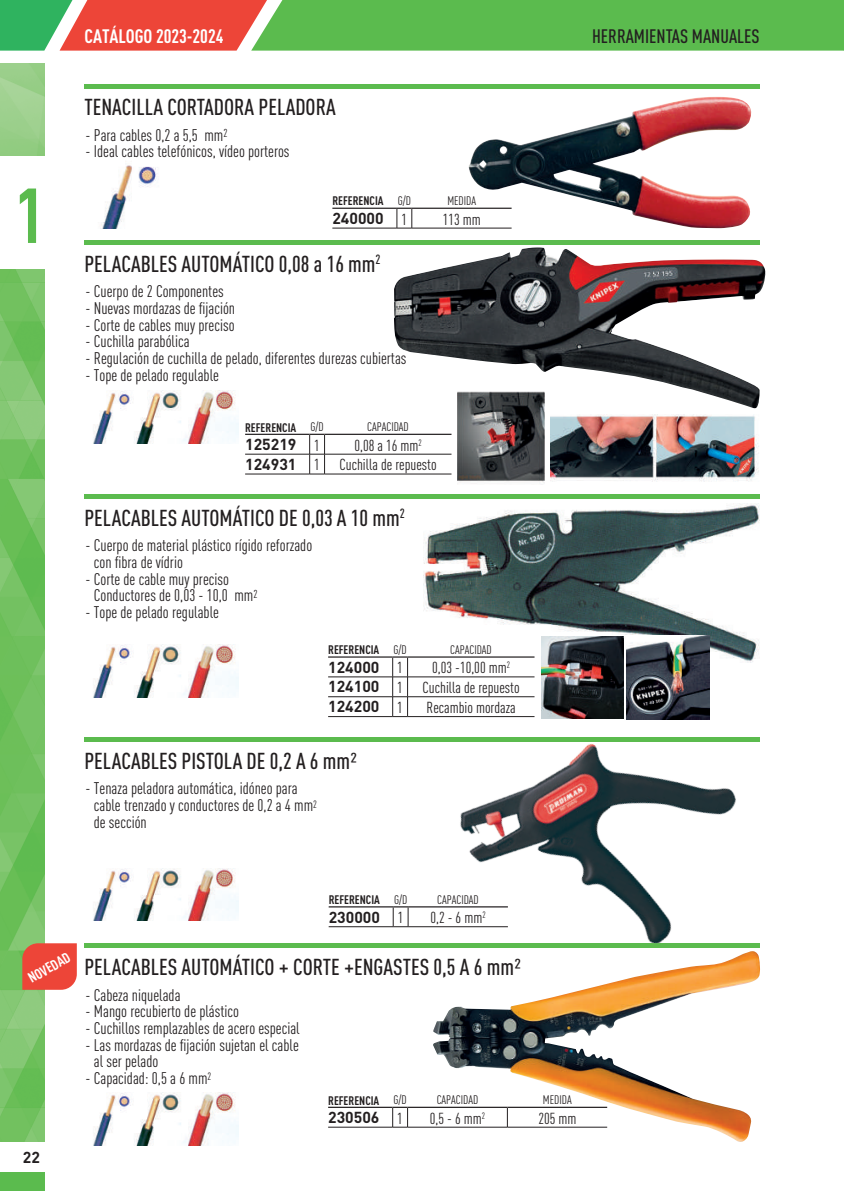
<style>
.page{position:relative;width:844px;height:1191px;background:#fff}
.page>*{position:absolute;margin:0;border:0;box-sizing:border-box;transform-origin:0 0}
.t1{font:700 76.48px "DIN Cond";color:#5bbb4e}
.t2{font:500 22.75px "DIN Cond";color:#231f20}
.t3{font:500 19.25px "DIN Cond";color:#231f20}
.t4{font:700 19.25px "DIN Cond";color:#fff}
.t5{font:16.62px/16.6px "DIN Cond";color:#231f20}
.t6{font:15.75px/19.6px "DIN Cond";color:#231f20}
.t7{font:700 15.75px "DIN Pro";color:#231f20}
.t8{font:700 14.35px "DIN Cond";color:#fff}
.t9{font:700 12.25px "DIN Cond";color:#231f20}
.t10{font:12.25px "DIN Cond";color:#231f20}
.s1{font-weight:400}
.s2{font-family:"DIN Cond";font-weight:400}
.s3{font-family:"DIN Pro";font-weight:700}
</style>
<div class="page">
<div style="left:0;top:1172px;width:45px;height:19px;background:#5bbb4e"></div>
<img style="left:0;top:269px;width:45px;height:872px">
<svg style="left:0;top:0;width:844px;height:51px;background:#7da452"></svg>
<img style="left:432px;top:951px;width:328px;height:191px">
<img style="left:468px;top:97px;width:284px;height:131px">
<img style="left:423px;top:504px;width:336px;height:159px">
<div style="left:84px;top:494px;width:675px;height:5px;background:#5bbb4e"></div>
<hr style="left:328px;top:656px;width:64px;height:1px;background:#231f20">
<hr style="left:407px;top:656px;width:127px;height:1px;background:#231f20">
<hr style="left:328px;top:716px;width:64px;height:1px;background:#231f20">
<hr style="left:407px;top:716px;width:127px;height:1px;background:#231f20">
<hr style="left:328px;top:676px;width:64px;height:1px;background:#231f20">
<hr style="left:407px;top:676px;width:127px;height:1px;background:#231f20">
<hr style="left:328px;top:696px;width:64px;height:1px;background:#231f20">
<svg style="left:392px;top:656px;width:16px;height:61px"></svg>
<hr style="left:407px;top:696px;width:127px;height:1px;background:#231f20">
<img style="left:93px;top:645px;width:145px;height:52px">
<hr style="left:332px;top:208px;width:65px;height:1px;background:#231f20">
<hr style="left:411px;top:208px;width:100px;height:1px;background:#231f20">
<hr style="left:332px;top:228px;width:65px;height:1px;background:#231f20">
<svg style="left:396px;top:208px;width:16px;height:21px"></svg>
<hr style="left:411px;top:228px;width:100px;height:1px;background:#231f20">
<div style="left:84px;top:943px;width:675px;height:5px;background:#5bbb4e"></div>
<img style="left:93px;top:1092px;width:145px;height:53px">
<img style="left:101px;top:161px;width:57px;height:67px">
<div style="left:84px;top:84px;width:675px;height:5px;background:#5bbb4e"></div>
<div style="left:84px;top:737px;width:675px;height:5px;background:#5bbb4e"></div>
<hr style="left:328px;top:906px;width:65px;height:1px;background:#231f20">
<hr style="left:408px;top:906px;width:100px;height:1px;background:#231f20">
<hr style="left:328px;top:926px;width:65px;height:1px;background:#231f20">
<svg style="left:393px;top:906px;width:15px;height:21px"></svg>
<hr style="left:408px;top:926px;width:100px;height:1px;background:#231f20">
<img style="left:93px;top:868px;width:145px;height:52px">
<hr style="left:245px;top:434px;width:64px;height:1px;background:#231f20">
<hr style="left:324px;top:434px;width:127px;height:1px;background:#231f20">
<hr style="left:245px;top:454px;width:64px;height:1px;background:#231f20">
<hr style="left:324px;top:454px;width:127px;height:1px;background:#231f20">
<hr style="left:245px;top:474px;width:64px;height:1px;background:#231f20">
<svg style="left:309px;top:434px;width:16px;height:41px"></svg>
<hr style="left:324px;top:474px;width:127px;height:1px;background:#231f20">
<div style="left:84px;top:240px;width:675px;height:5px;background:#5bbb4e"></div>
<img style="left:93px;top:391px;width:145px;height:52px">
<img style="left:550px;top:414px;width:209px;height:68px">
<img style="left:394px;top:247px;width:371px;height:161px">
<img style="left:457px;top:386px;width:92px;height:98px">
<img style="left:626px;top:636px;width:83px;height:83px">
<img style="left:541px;top:636px;width:82px;height:83px">
<img style="left:440px;top:743px;width:296px;height:200px">
<hr style="left:328px;top:1106px;width:64px;height:2px;background:#231f20">
<hr style="left:407px;top:1106px;width:100px;height:2px;background:#231f20">
<hr style="left:507px;top:1106px;width:100px;height:2px;background:#231f20">
<hr style="left:328px;top:1126px;width:64px;height:1px;background:#231f20">
<svg style="left:392px;top:1106px;width:16px;height:21px"></svg>
<hr style="left:407px;top:1126px;width:100px;height:1px;background:#231f20">
<hr style="left:507px;top:1126px;width:100px;height:1px;background:#231f20">
<svg style="left:507px;top:1108px;width:1px;height:19px"></svg>
<svg style="left:21px;top:942px;width:56px;height:48px;background:#e75342"></svg>
<h1 class="t1" style="left:14px;top:169px;width:32px">1</h1>
<p class="t4" style="left:84px;top:24px;width:140px">CATÁLOGO 2023-2024</p>
<p class="t3" style="left:592px;top:24px;width:169px">HERRAMIENTAS MANUALES</p>
<h2 class="t2" style="left:84px;top:93px;width:253px">TENACILLA CORTADORA PELADORA</h2>
<p class="t5" style="left:86px;top:126px;width:143px">- Para cables 0,2 a 5,5 mm<sup>2</sup></p>
<p class="t5" style="left:86px;top:143px;width:205px">- Ideal cables telefónicos, vídeo porteros</p>
<p class="t9" style="left:332px;top:194px;width:80px">REFERENCIA <span class="s1">G/D</span></p>
<p class="t10" style="left:447px;top:194px;width:30px">MEDIDA</p>
<p class="t7" style="left:332px;top:205px;width:76px">240000 <span class="s2">1</span></p>
<p class="t6" style="left:442px;top:209px;width:40px">113 mm</p>
<h2 class="t2" style="left:84px;top:250px;width:297px">PELACABLES AUTOMÁTICO 0,08 a 16 mm<sup>2</sup></h2>
<p class="t5" style="left:86px;top:283px;width:140px">- Cuerpo de 2 Componentes</p>
<p class="t5" style="left:86px;top:300px;width:151px">- Nuevas mordazas de fijación</p>
<p class="t5" style="left:86px;top:316px;width:150px">- Corte de cables muy preciso</p>
<p class="t5" style="left:86px;top:333px;width:105px">- Cuchilla parabólica</p>
<p class="t5" style="left:86px;top:350px;width:322px">- Regulación de cuchilla de pelado, diferentes durezas cubiertas</p>
<p class="t5" style="left:86px;top:366px;width:135px">- Tope de pelado regulable</p>
<p class="t9" style="left:245px;top:420px;width:80px">REFERENCIA <span class="s1">G/D</span></p>
<p class="t10" style="left:367px;top:420px;width:43px">CAPACIDAD</p>
<p class="t7" style="left:245px;top:431px;width:76px">125219 <span class="s2">1</span></p>
<p class="t6" style="left:245px;top:435px;width:193px;text-indent:109px">0,08 a 16 mm<sup>2<br></sup><span class="s3">124931</span> 1 Cuchilla de repuesto</p>
<h2 class="t2" style="left:84px;top:504px;width:322px">PELACABLES AUTOMÁTICO DE 0,03 A 10 mm<sup>2</sup></h2>
<p class="t5" style="left:94px;top:537px;width:220px;text-indent:-8px">- Cuerpo de material plástico rígido reforzado con fibra de vídrio</p>
<p class="t5" style="left:94px;top:570px;width:165px;text-indent:-8px">- Corte de cable muy preciso<br>Conductores de 0,03 - 10,0 mm<sup>2</sup></p>
<p class="t5" style="left:86px;top:603px;width:135px">- Tope de pelado regulable</p>
<p class="t9" style="left:328px;top:642px;width:80px">REFERENCIA <span class="s1">G/D</span></p>
<p class="t10" style="left:450px;top:642px;width:43px">CAPACIDAD</p>
<p class="t7" style="left:328px;top:654px;width:76px">124000 <span class="s2">1</span></p>
<p class="t6" style="left:328px;top:658px;width:193px;text-indent:104px">0,03 -10,00 mm<sup>2<br></sup><span class="s3">124100</span> 1 Cuchilla de repuesto</p>
<p class="t7" style="left:328px;top:693px;width:76px">124200 <span class="s2">1</span></p>
<p class="t6" style="left:426px;top:697px;width:90px">Recambio mordaza</p>
<h2 class="t2" style="left:84px;top:747px;width:274px">PELACABLES PISTOLA DE 0,2 A 6 mm²</h2>
<p class="t5" style="left:94px;top:780px;width:224px;text-indent:-8px">- Tenaza peladora automática, idóneo para cable trenzado y conductores de 0,2 a 4 mm<sup>2 </sup>de sección</p>
<p class="t8" style="left:25px;top:971px;width:47px;rotate:-30deg">NOVEDAD</p>
<p class="t7" style="left:23px;top:1143px;width:19px">22</p>
<p class="t9" style="left:328px;top:892px;width:80px">REFERENCIA <span class="s1">G/D</span></p>
<p class="t10" style="left:437px;top:892px;width:43px">CAPACIDAD</p>
<p class="t7" style="left:328px;top:903px;width:76px">230000 <span class="s2">1</span></p>
<p class="t6" style="left:430px;top:907px;width:57px">0,2 - 6 mm<sup>2</sup></p>
<h2 class="t2" style="left:84px;top:953px;width:438px">PELACABLES AUTOMÁTICO + CORTE +ENGASTES 0,5 A 6 mm²</h2>
<p class="t5" style="left:86px;top:986px;width:96px">- Cabeza niquelada</p>
<p class="t5" style="left:86px;top:1003px;width:155px">- Mango recubierto de plástico</p>
<p class="t5" style="left:86px;top:1019px;width:215px">- Cuchillos remplazables de acero especial</p>
<p class="t5" style="left:94px;top:1036px;width:206px;text-indent:-8px">- Las mordazas de fijación sujetan el cable al ser pelado</p>
<p class="t5" style="left:86px;top:1069px;width:127px">- Capacidad: 0,5 a 6 mm<sup>2</sup></p>
<p class="t9" style="left:328px;top:1092px;width:80px">REFERENCIA <span class="s1">G/D</span></p>
<p class="t10" style="left:436px;top:1093px;width:43px">CAPACIDAD</p>
<p class="t10" style="left:542px;top:1093px;width:30px">MEDIDA</p>
<p class="t7" style="left:328px;top:1104px;width:76px">230506 <span class="s2">1</span></p>
<p class="t6" style="left:430px;top:1108px;width:57px">0,5 - 6 mm<sup>2</sup></p>
<p class="t6" style="left:538px;top:1108px;width:40px">205 mm</p>
</div>
